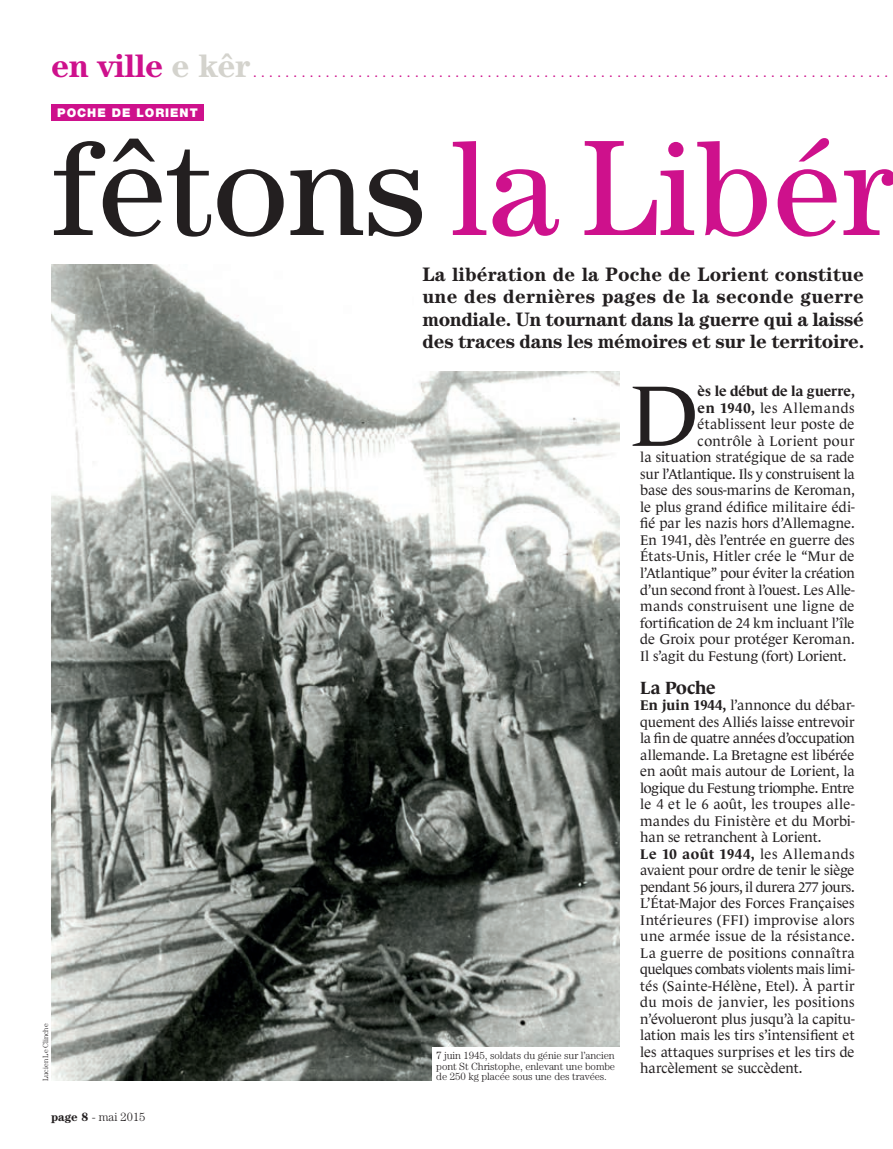
<style>
.page{position:relative;width:893px;height:1149px;background:#fff}
.page>*{position:absolute;margin:0;border:0;box-sizing:border-box;transform-origin:0 0}
.t1{font:136.35px "Century";letter-spacing:.005em;color:#ce118c}
.t2{font:87.6px "Le Monde Journal";color:#231f20}
.t3{font:700 33px "Century";letter-spacing:-.02em;color:#ce118c}
.t4{font:700 19.5px/22.5px "Century";letter-spacing:-.015em;color:#231f20;text-align:justify}
.t5{font:700 18px "Le Monde Journal";letter-spacing:-.01em;color:#231f20}
.t6{font:14.25px/16.5px "Le Monde Journal";color:#231f20}
.t7{font:14.25px "Le Monde Journal";letter-spacing:-.02em;color:#231f20}
.t8{font:14.25px "Le Monde Journal";letter-spacing:.025em;color:#231f20}
.t9{font:700 14.25px "Le Monde Journal";color:#231f20}
.t10{font:14.25px "Le Monde Journal";letter-spacing:.02em;color:#231f20}
.t11{font:14.25px "Le Monde Journal";letter-spacing:.035em;color:#231f20}
.t12{font:900 12px "Helvetica Neue LT Std";letter-spacing:.08em;color:#fff}
.t13{font:300 12px "Century";color:#231f20}
.t14{font:300 10.5px/10.5px "Century";letter-spacing:-.01em;color:#231f20;text-align:justify}
.t15{font:300 7.5px "Century";letter-spacing:-.01em;color:#231f20}
.s1{color:#d4d3cd}
.s2{color:#231f20}
.s3{font-weight:700}
</style>
<div class="page">
<div style="left:51px;top:105px;width:153px;height:16px;background:#ce118c"></div>
<img style="left:51px;top:264px;width:568px;height:816px">
<div style="left:414px;top:257px;width:450px;height:113px;background:#fff"></div>
<div style="left:432px;top:1046px;width:189px;height:40px;background:#fff"></div>
<h3 class="t3" style="left:51px;top:46px;width:201px">en ville <span class="s1">e kêr</span></h3>
<p class="t12" style="left:57px;top:106px;width:142px">POCHE DE LORIENT</p>
<h1 class="t1" style="left:52px;top:108px;width:844px"><span class="s2">fêtons</span> la Libér</h1>
<h3 class="t4" style="left:422px;top:262px;width:443px">La libération de la Poche de Lorient constitue une des dernières pages de la seconde guerre mondiale Un tournant dans la guerre qui a laissé des traces dans les mémoires et sur le territoire</h3>
<p class="t15" style="left:41px;top:1080px;width:59px;rotate:-90deg">Lucien Le Clinche</p>
<p class="t13" style="left:51px;top:1109px;width:96px"><span class="s3">page 8</span> - mai 2015</p>
<p class="t14" style="left:436px;top:1050px;width:180px">7 juin 1945, soldats du génie sur l’ancien pont St Christophe, enlevant une bombe de 250 kg placée sous une des travées.</p>
<h2 class="t2" style="left:630px;top:366px;width:69px">D</h2>
<p class="t9" style="left:698px;top:383px;width:159px">ès le début de la guerre,</p>
<p class="t11" style="left:698px;top:400px;width:159px"><span class="s3">en 1940,</span> les Allemands</p>
<p class="t6" style="left:698px;top:416px;width:159px">établissent leur poste de</p>
<p class="t10" style="left:698px;top:433px;width:159px">contrôle à Lorient pour</p>
<p class="t6" style="left:640px;top:449px;width:216px">la situation stratégique de sa rade</p>
<p class="t6" style="left:640px;top:465px;width:216px">sur l’Atlantique. Ils y construisent la</p>
<p class="t6" style="left:640px;top:482px;width:216px">base des sous-marins de Keroman,</p>
<p class="t6" style="left:640px;top:498px;width:216px">le plus grand édifice militaire édi-</p>
<p class="t6" style="left:640px;top:515px;width:216px">fié par les nazis hors d’Allemagne.</p>
<p class="t6" style="left:640px;top:531px;width:216px">En 1941, dès l’entrée en guerre des</p>
<p class="t6" style="left:640px;top:548px;width:216px">États-Unis, Hitler crée le “Mur de</p>
<p class="t7" style="left:640px;top:565px;width:216px">l’Atlantique” pour éviter la création</p>
<p class="t7" style="left:640px;top:581px;width:216px">d’un second front à l’ouest. Les Alle-</p>
<p class="t8" style="left:640px;top:598px;width:216px">mands construisent une ligne de</p>
<p class="t6" style="left:640px;top:614px;width:216px">fortification de 24 km incluant l’île</p>
<p class="t6" style="left:640px;top:630px;width:216px">de Groix pour protéger Keroman.</p>
<p class="t6" style="left:640px;top:647px;width:208px">Il s’agit du Festung (fort) Lorient.</p>
<p class="t5" style="left:640px;top:677px;width:77px">La Poche</p>
<p class="t6" style="left:640px;top:696px;width:216px"><span class="s3">En juin 1944,</span> l’annonce du débar&shy;quement des Alliés laisse entrevoir la fin de quatre années d’occupation allemande. La Bretagne est libérée en août mais autour de Lorient, la logique du Festung triomphe. Entre le 4 et le 6 août, les troupes alle&shy;mandes du Finistère et du Morbi&shy;han se retranchent à Lorient.<br><span class="s3">Le 10 août 1944,</span> les Allemands avaient pour ordre de tenir le siège pendant 56 jours, il durera 277 jours.<br>L’État-Major des Forces Françaises Intérieures (FFI) improvise alors une armée issue de la résistance.<br>La guerre de positions connaîtra quelques combats violents mais limi&shy;tés (Sainte-Hélène, Etel). À partir du mois de janvier, les positions n’évolueront plus jusqu’à la capitu&shy;lation mais les tirs s’intensifient et les attaques surprises et les tirs de harcèlement se succèdent.</p>
</div>
